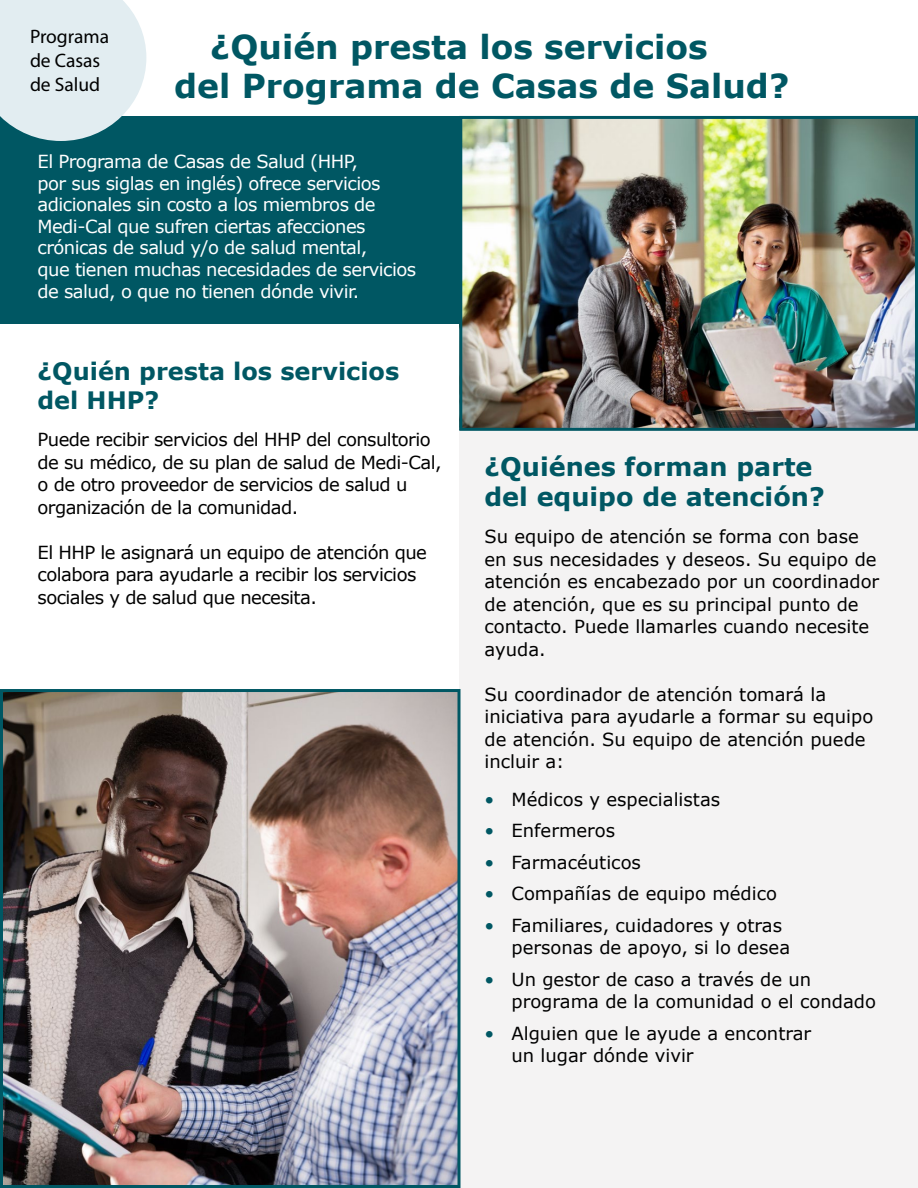
<style>
.page{position:relative;width:918px;height:1188px;background:#fff}
.page>*{position:absolute;margin:0;border:0;box-sizing:border-box;transform-origin:0 0}
.t1{font:700 33px/39.6px "Verdana";color:#005763}
.t2{font:700 25.5px/30px "Verdana";color:#005763}
.t3{font:700 24px/28.5px "Verdana";color:#005763}
.t4{font:19.5px/24px "Myriad Pro";color:#000}
.t5{font:18px/22.5px "Verdana";color:#000}
.t6{font:18px/22.5px "Verdana";letter-spacing:-.03em;color:#000}
.t7{font:18px/21.6px "Verdana";letter-spacing:-.03em;color:#fff}
.s1{color:#005763}
</style>
<div class="page">
<img style="left:463px;top:120px;width:451px;height:307px">
<div style="left:0;top:116px;width:461px;height:208px;background:#005763"></div>
<div style="left:459px;top:431px;width:459px;height:757px;background:#f4f3f3"></div>
<svg style="left:0;top:0;width:146px;height:141px;background:#d2e2e6"></svg>
<img style="left:4px;top:693px;width:452px;height:491px">
<div style="left:0;top:689px;width:460px;height:499px;border:3px solid #005763"></div>
<div style="left:459px;top:116px;width:459px;height:315px;border:3px solid #005763"></div>
<p class="t4" style="left:30px;top:24px;width:81px">Programa de Casas de Salud</p>
<h2 class="t1" style="left:174px;top:26px;width:617px;text-indent:36px">¿Quién presta los servicios<br>del Programa de Casas de Salud?</h2>
<p class="t7" style="left:38px;top:150px;width:380px">El Programa de Casas de Salud (HHP,<br>por sus siglas en inglés) ofrece servicios adicionales sin costo a los miembros de Medi-Cal que sufren ciertas afecciones crónicas de salud y/o de salud mental,<br>que tienen muchas necesidades de servicios de salud, o que no tienen dónde vivir.</p>
<h3 class="t3" style="left:38px;top:357px;width:363px">¿Quién presta los servicios del HHP?</h3>
<p class="t6" style="left:38px;top:428px;width:406px">Puede recibir servicios del HHP del consultorio de su médico, de su plan de salud de Medi-Cal, o de otro proveedor de servicios de salud u organización de la comunidad.</p>
<p class="t6" style="left:38px;top:541px;width:391px">El HHP le asignará un equipo de atención que colabora para ayudarle a recibir los servicios sociales y de salud que necesita.</p>
<h3 class="t2" style="left:484px;top:451px;width:342px">¿Quiénes forman parte del equipo de atención?</h3>
<p class="t5" style="left:484px;top:525px;width:396px">Su equipo de atención se forma con base en sus necesidades y deseos. Su equipo de atención es encabezado por un coordinador de atención, que es su principal punto de contacto. Puede llamarles cuando necesite ayuda.</p>
<p class="t5" style="left:484px;top:683px;width:390px">Su coordinador de atención tomará la iniciativa para ayudarle a formar su equipo de atención. Su equipo de atención puede incluir a:</p>
<p class="t5" style="left:484px;top:788px;width:237px"><span class="s1">•</span> Médicos y especialistas</p>
<p class="t5" style="left:484px;top:819px;width:132px"><span class="s1">•</span> Enfermeros</p>
<p class="t5" style="left:484px;top:851px;width:158px"><span class="s1">•</span> Farmacéuticos</p>
<p class="t5" style="left:484px;top:882px;width:294px"><span class="s1">•</span> Compañías de equipo médico</p>
<p class="t5" style="left:512px;top:914px;width:280px;text-indent:-27px"><span class="s1">•</span> Familiares, cuidadores y otras personas de apoyo, si lo desea</p>
<p class="t5" style="left:512px;top:968px;width:366px;text-indent:-27px"><span class="s1">•</span> Un gestor de caso a través de un programa de la comunidad o el condado</p>
<p class="t5" style="left:512px;top:1022px;width:301px;text-indent:-27px"><span class="s1">•</span> Alguien que le ayude a encontrar un lugar dónde vivir</p>
</div>
